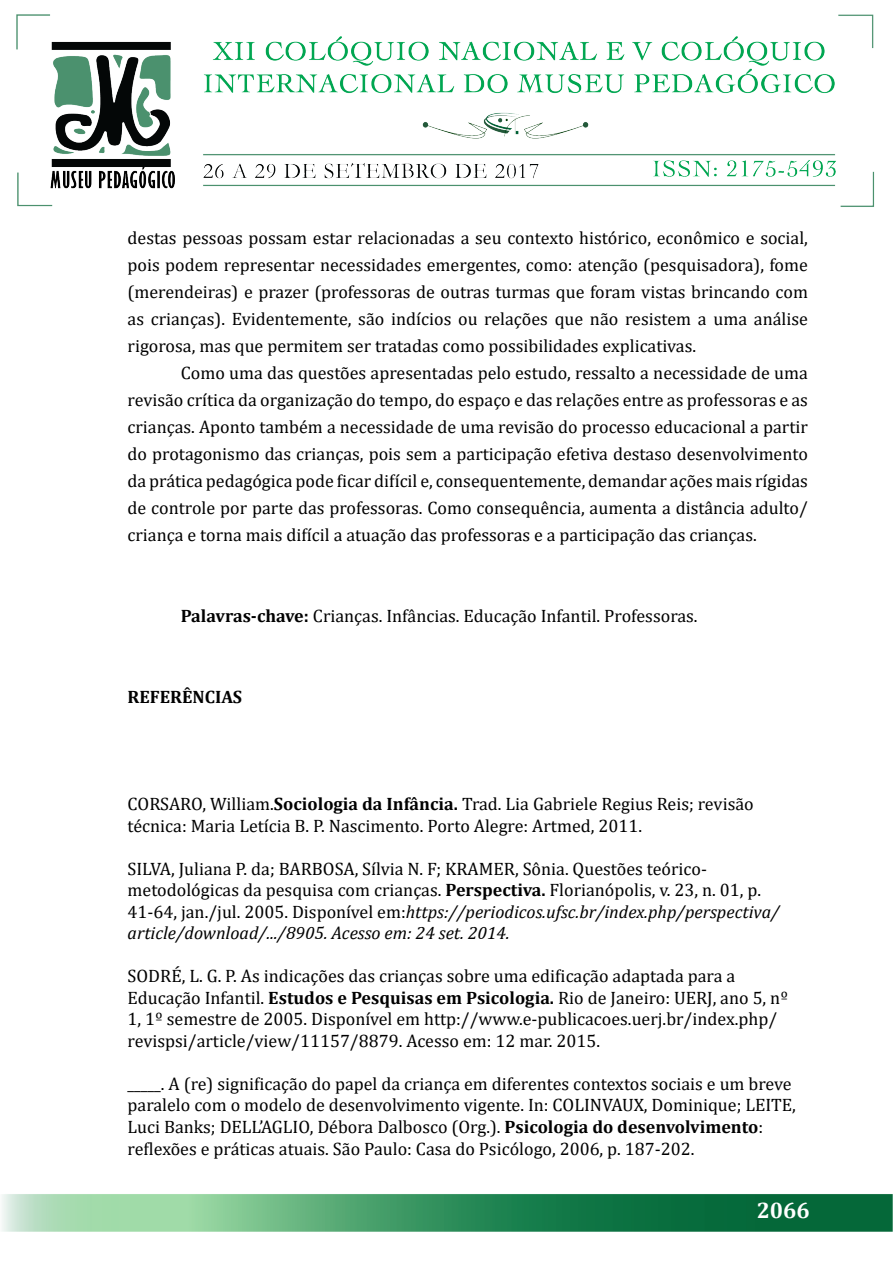
<style>
.page{position:relative;width:893px;height:1263px;background:#fff}
.page>*{position:absolute;margin:0;border:0;box-sizing:border-box;transform-origin:0 0}
.t1{font:700 22.5px "Cambria";color:#fff}
.t2{font:18px/27px "Cambria";color:#000}
.t3{font:700 18px "Cambria";color:#000}
.s1{font-weight:700}
.s2{font-style:italic}
</style>
<div class="page">
<img style="left:2px;top:14px;width:890px;height:1218px">
<p class="t2" style="left:128px;top:224px;width:682px;text-align:justify">destas pessoas possam estar relacionadas a seu contexto histórico, econômico e social, pois podem representar necessidades emergentes, como: atenção (pesquisadora), fome (merendeiras) e prazer (professoras de outras turmas que foram vistas brincando com as crianças). Evidentemente, são indícios ou relações que não resistem a uma análise rigorosa, mas que permitem ser tratadas como possibilidades explicativas.</p>
<p class="t2" style="left:128px;top:359px;width:682px;text-align:justify;text-indent:53px">Como uma das questões apresentadas pelo estudo, ressalto a necessidade de uma revisão crítica da organização do tempo, do espaço e das relações entre as professoras e as crianças. Aponto também a necessidade de uma revisão do processo educacional a partir do protagonismo das crianças, pois sem a participação efetiva destaso desenvolvimento da prática pedagógica pode ficar difícil e, consequentemente, demandar ações mais rígidas de controle por parte das professoras. Como consequência, aumenta a distância adulto/ criança e torna mais difícil a atuação das professoras e a participação das crianças.</p>
<p class="t2" style="left:181px;top:602px;width:518px"><span class="s1">Palavras-chave:</span> Crianças. Infâncias. Educação Infantil. Professoras.</p>
<p class="t3" style="left:128px;top:684px;width:116px">REFERÊNCIAS</p>
<p class="t2" style="left:128px;top:793px;width:628px;line-height:21.6px">CORSARO, William.<span class="s1">Sociologia da Infância.</span> Trad. Lia Gabriele Regius Reis; revisão técnica: Maria Letícia B. P. Nascimento. Porto Alegre: Artmed, 2011.</p>
<p class="t2" style="left:128px;top:857px;width:653px;line-height:21.6px">SILVA, Juliana P. da; BARBOSA, Sílvia N. F; KRAMER, Sônia. Questões teórico&shy;metodológicas da pesquisa com crianças. <span class="s1">Perspectiva.</span> Florianópolis, v. 23, n. 01, p.<br>41-64, jan./jul. 2005. Disponível em:<span class="s2">https://periodicos.ufsc.br/index.php/perspectiva/ article/download/.../8905. Acesso em: 24 set. 2014.</span></p>
<p class="t2" style="left:128px;top:965px;width:662px;line-height:21.6px">SODRÉ, L. G. P. As indicações das crianças sobre uma edificação adaptada para a Educação Infantil. <span class="s1">Estudos e Pesquisas em Psicologia.</span> Rio de Janeiro: UERJ, ano 5, nº 1, 1º semestre de 2005. Disponível em http://www.e-publicacoes.uerj.br/index.php/ revispsi/article/view/11157/8879. Acesso em: 12 mar. 2015.</p>
<p class="t2" style="left:128px;top:1073px;width:670px;line-height:21.6px">_____. A (re) significação do papel da criança em diferentes contextos sociais e um breve paralelo com o modelo de desenvolvimento vigente. In: COLINVAUX, Dominique; LEITE, Luci Banks; DELL’AGLIO, Débora Dalbosco (Org.). <span class="s1">Psicologia do desenvolvimento</span>: reflexões e práticas atuais. São Paulo: Casa do Psicólogo, 2006, p. 187-202.</p>
<p class="t1" style="left:757px;top:1195px;width:55px">2066</p>
</div>
